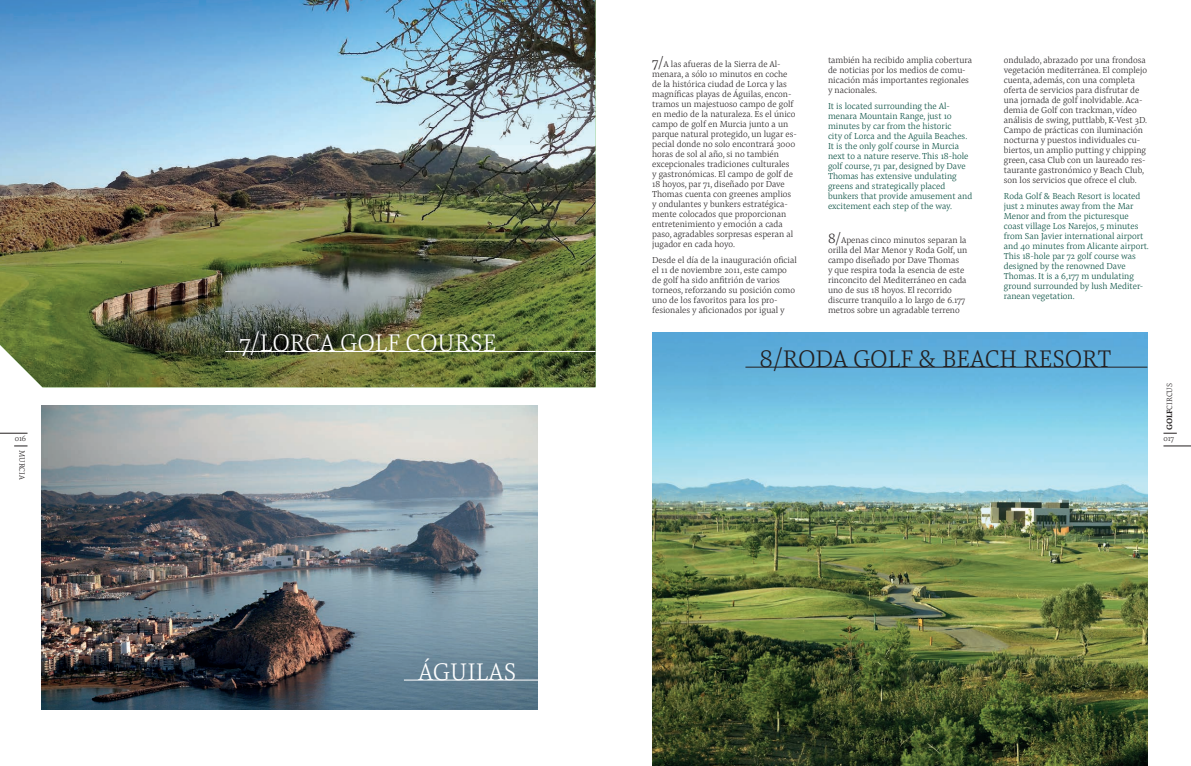
<style>
.page{position:relative;width:1191px;height:766px;background:#fff}
.page>*{position:absolute;margin:0;border:0;box-sizing:border-box;transform-origin:0 0}
.t1{font:300 25px "Pensum Pro";color:#fff}
.t2{font:300 25px "Pensum Pro";color:#231f20}
.t3{font:300 9px/10px "Pensum Pro";color:#231f20}
.t4{font:300 9px/10px "Pensum Pro";color:#004a3c}
.t5{font:300 8px "Pensum Pro";color:#231f20}
.s1{font-size:14px}
.s2{font-weight:700}
</style>
<div class="page">
<img style="left:0;top:0;width:595px;height:387px">
<img style="left:652px;top:333px;width:496px;height:432px">
<img style="left:42px;top:405px;width:495px;height:304px">
<hr style="left:225px;top:351px;width:370px;height:1px;background:#fff">
<hr style="left:404px;top:679px;width:142px;height:1px;background:#fff">
<hr style="left:745px;top:366px;width:402px;height:1px;background:#231f20">
<svg style="left:0;top:433px;width:27px;height:1px"></svg>
<svg style="left:1163px;top:433px;width:13px;height:1px"></svg>
<svg style="left:14px;top:445px;width:13px;height:1px"></svg>
<svg style="left:1163px;top:445px;width:28px;height:1px"></svg>
<p class="t5" style="left:15px;top:432px;width:13px">016</p>
<p class="t5" style="left:28px;top:450px;width:31px;rotate:90deg">MURCIA</p>
<p class="t1" style="left:239px;top:325px;width:258px">7/LORCA GOLF COURSE</p>
<p class="t1" style="left:418px;top:654px;width:100px">ÁGUILAS</p>
<p class="t3" style="left:652px;top:59px;width:146px"><span class="s1">7/</span>A las afueras de la Sierra de Al&shy;menara, a sólo 10 minutos en coche de la histórica ciudad de Lorca y las magníficas playas de Águilas, encon&shy;tramos un majestuoso campo de golf en medio de la naturaleza. Es el único campo de golf en Murcia junto a un parque natural protegido, un lugar es&shy;pecial donde no solo encontrará 3000 horas de sol al año, si no también excepcionales tradiciones culturales<br>y gastronómicas. El campo de golf de 18 hoyos, par 71, diseñado por Dave Thomas cuenta con greenes amplios y ondulantes y bunkers estratégica&shy;mente colocados que proporcionan entretenimiento y emoción a cada paso, agradables sorpresas esperan al jugador en cada hoyo.</p>
<p class="t3" style="left:652px;top:255px;width:146px">Desde el día de la inauguración oficial el 11 de noviembre 2011, este campo de golf ha sido anfitrión de varios torneos, reforzando su posición como uno de los favoritos para los pro&shy;fesionales y aficionados por igual y</p>
<p class="t3" style="left:828px;top:55px;width:146px">también ha recibido amplia cobertura de noticias por los medios de comu&shy;nicación más importantes regionales y nacionales.</p>
<p class="t4" style="left:828px;top:101px;width:146px">It is located surrounding the Al&shy;menara Mountain Range, just 10 minutes by car from the historic<br>city of Lorca and the Aguila Beaches.<br>It is the only golf course in Murcia next to a nature reserve. This 18-hole golf course, 71 par, designed by Dave Thomas has extensive undulating greens and strategically placed bunkers that provide amusement and excitement each step of the way.</p>
<p class="t3" style="left:828px;top:234px;width:141px"><span class="s1">8/</span>Apenas cinco minutos separan la orilla del Mar Menor y Roda Golf, un campo diseñado por Dave Thomas<br>y que respira toda la esencia de este rinconcito del Mediterráneo en cada uno de sus 18 hoyos. El recorrido discurre tranquilo a lo largo de 6.177 metros sobre un agradable terreno</p>
<p class="t3" style="left:1003px;top:55px;width:145px">ondulado, abrazado por una frondosa vegetación mediterránea. El complejo cuenta, además, con una completa oferta de servicios para disfrutar de una jornada de golf inolvidable. Aca&shy;demia de Golf con trackman, vídeo análisis de swing, puttlabb, K-Vest 3D.<br>Campo de prácticas con iluminación nocturna y puestos individuales cu&shy;biertos, un amplio putting y chipping green, casa Club con un laureado res&shy;taurante gastronómico y Beach Club, son los servicios que ofrece el club.</p>
<p class="t4" style="left:1003px;top:191px;width:147px">Roda Golf &amp; Beach Resort is located just 2 minutes away from the Mar<br>Menor and from the picturesque coast village Los Narejos, 5 minutes from San Javier international airport and 40 minutes from Alicante airport.<br>This 18-hole par 72 golf course was designed by the renowned Dave<br>Thomas. It is a 6,177 m undulating ground surrounded by lush Mediter&shy;ranean vegetation.</p>
<p class="t2" style="left:759px;top:341px;width:353px">8/RODA GOLF &amp; BEACH RESORT</p>
<p class="t5" style="left:1164px;top:430px;width:49px;rotate:-90deg"><span class="s2">GOLF</span>CIRCUS</p>
<p class="t5" style="left:1163px;top:433px;width:12px">017</p>
</div>
